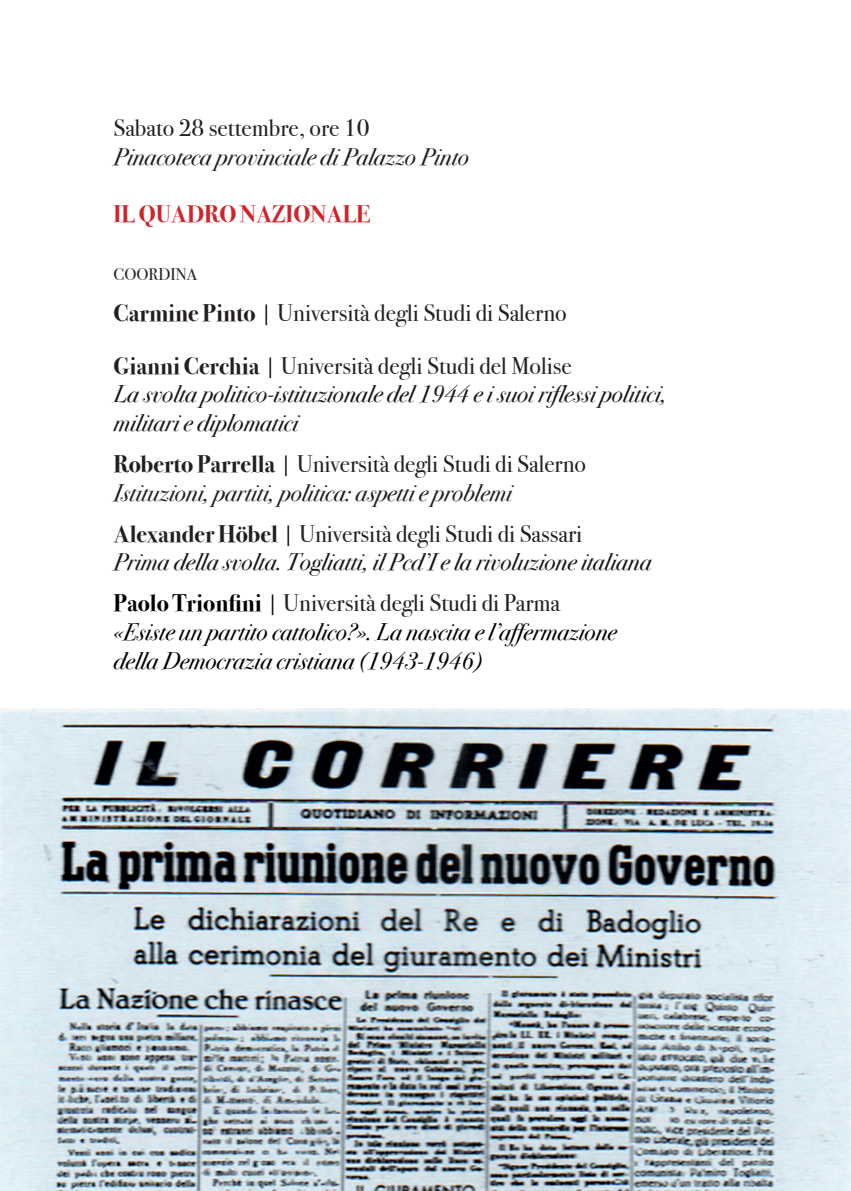
<style>
.page{position:relative;width:851px;height:1191px;background:#fff}
.page>*{position:absolute;margin:0;border:0;box-sizing:border-box;transform-origin:0 0}
.t1{font:italic 24px/28.8px "Bodoni Svty Two ITCTT";color:#15181c}
.t2{font:italic 24px/28.8px "Bodoni Svty Two ITCTT";color:#000001}
.t3{font:italic 24px/28.8px "Bodoni Svty Two ITCTT";color:#231f20}
.t4{font:24px "Bodoni Svty Two ITCTT";color:#231f20}
.t5{font:700 24px "Bodoni Svty Two ITCTT";color:#d1232a}
.t6{font:16.8px "Bodoni Svty Two ITCTT";color:#231f20}
.s1{font-weight:700}
.s2{color:#000001}
.s3{font-weight:700;font-style:normal;color:#231f20}
.s4{font-style:normal;color:#000001}
.s5{font-style:normal;color:#231f20}
.s6{font-weight:700;font-style:normal}
.s7{font-style:normal}
</style>
<div class="page">
<img style="left:0;top:709px;width:850px;height:482px">
<p class="t4" style="left:113px;top:108px;width:257px">Sabato 28 settembre, ore 10</p>
<p class="t3" style="left:113px;top:141px;width:357px">Pinacoteca provinciale di Palazzo Pinto</p>
<p class="t5" style="left:113px;top:194px;width:258px">IL QUADRO NAZIONALE</p>
<p class="t6" style="left:113px;top:260px;width:85px">COORDINA</p>
<p class="t4" style="left:113px;top:293px;width:454px"><span class="s1">Carmine Pinto</span> <span class="s2">|</span> Università degli Studi di Salerno</p>
<p class="t1" style="left:113px;top:349px;width:554px"><span class="s3">Gianni Cerchia</span> <span class="s4">|</span> <span class="s5">Università degli Studi del Molise<br></span>La svolta politico-istituzionale del 1944 e i suoi riflessi politici, militari e diplomatici</p>
<p class="t3" style="left:113px;top:448px;width:474px"><span class="s6">Roberto Parrella</span> <span class="s4">|</span> <span class="s7">Università degli Studi di Salerno<br></span>Istituzioni, partiti, politica: aspetti e problemi</p>
<p class="t1" style="left:113px;top:517px;width:539px"><span class="s3">Alexander Höbel</span> <span class="s4">|</span> <span class="s5">Università degli Studi di Sassari<br></span>Prima della svolta. Togliatti, il Pcd’I e la rivoluzione italiana</p>
<p class="t2" style="left:113px;top:587px;width:504px"><span class="s6">Paolo Trionfini</span> <span class="s7">|</span> <span class="s5">Università degli Studi di Parma </span>«Esiste un partito cattolico?». La nascita e l’affermazione della Democrazia cristiana (1943-1946)</p>
</div>
